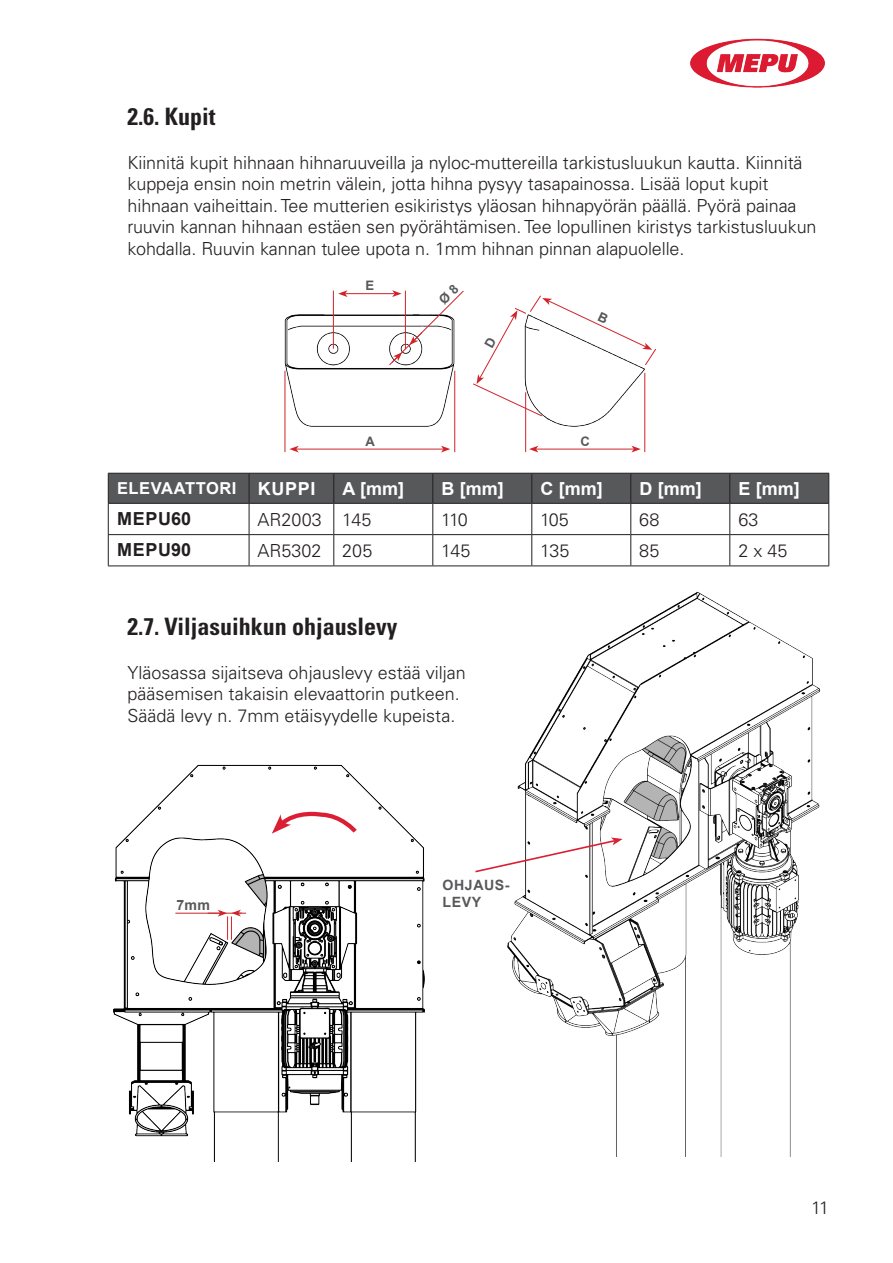
<style>
.page{position:relative;width:893px;height:1263px;background:#fff}
.page>*{position:absolute;margin:0;border:0;box-sizing:border-box;transform-origin:0 0}
.Mepun_väliotsikko{font:24px "Univers LTCYR 67 Bold Cond";color:#231f20}
.Alaotsikko{font:700 condensed 24px "Univers LT Std";color:#231f20}
.t1{font:300 18px/21.6px "Univers";letter-spacing:-.005em;color:#231f20}
.Taulukon_ylärivi{font:700 18px "Arial";color:#fff}
.Taulukon_ylärivi-2{font:700 18px "Arial";letter-spacing:.035em;color:#231f20}
.Taulukon_ylärivi-3{font:700 16.5px "Arial";letter-spacing:.035em;color:#fff}
.kuvamitat{font:700 14.1px/17px "Arial";letter-spacing:.04em;color:#57585a}
.kuvamitat-2{font:700 13.05px "Arial";color:#57585a}
</style>
<div class="page">
<img style="left:690px;top:38px;width:135px;height:50px">
<svg style="left:108px;top:473px;width:721px;height:30px;background:#555658"></svg>
<hr style="left:108px;top:503px;width:141px;height:1px;background:#231f20">
<hr style="left:108px;top:504px;width:1px;height:30px;background:#231f20">
<hr style="left:249px;top:503px;width:85px;height:1px;background:#231f20">
<hr style="left:249px;top:504px;width:1px;height:30px;background:#231f20">
<hr style="left:334px;top:503px;width:99px;height:1px;background:#231f20">
<hr style="left:333px;top:504px;width:1px;height:30px;background:#231f20">
<hr style="left:433px;top:503px;width:99px;height:1px;background:#231f20">
<hr style="left:432px;top:504px;width:1px;height:30px;background:#231f20">
<hr style="left:532px;top:503px;width:99px;height:1px;background:#231f20">
<hr style="left:531px;top:504px;width:1px;height:30px;background:#231f20">
<hr style="left:631px;top:503px;width:99px;height:1px;background:#231f20">
<hr style="left:630px;top:504px;width:1px;height:30px;background:#231f20">
<hr style="left:730px;top:503px;width:99px;height:1px;background:#231f20">
<hr style="left:729px;top:504px;width:1px;height:30px;background:#231f20">
<hr style="left:828px;top:504px;width:1px;height:30px;background:#231f20">
<hr style="left:108px;top:534px;width:141px;height:1px;background:#231f20">
<hr style="left:108px;top:535px;width:1px;height:30px;background:#231f20">
<hr style="left:249px;top:534px;width:85px;height:1px;background:#231f20">
<hr style="left:249px;top:535px;width:1px;height:30px;background:#231f20">
<hr style="left:334px;top:534px;width:99px;height:1px;background:#231f20">
<hr style="left:333px;top:535px;width:1px;height:30px;background:#231f20">
<hr style="left:433px;top:534px;width:99px;height:1px;background:#231f20">
<hr style="left:432px;top:535px;width:1px;height:30px;background:#231f20">
<hr style="left:532px;top:534px;width:99px;height:1px;background:#231f20">
<hr style="left:531px;top:535px;width:1px;height:30px;background:#231f20">
<hr style="left:631px;top:534px;width:99px;height:1px;background:#231f20">
<hr style="left:630px;top:535px;width:1px;height:30px;background:#231f20">
<hr style="left:730px;top:534px;width:99px;height:1px;background:#231f20">
<hr style="left:729px;top:535px;width:1px;height:30px;background:#231f20">
<hr style="left:828px;top:535px;width:1px;height:30px;background:#231f20">
<hr style="left:108px;top:565px;width:141px;height:1px;background:#231f20">
<hr style="left:249px;top:565px;width:85px;height:1px;background:#231f20">
<hr style="left:334px;top:565px;width:99px;height:1px;background:#231f20">
<hr style="left:433px;top:565px;width:99px;height:1px;background:#231f20">
<hr style="left:532px;top:565px;width:99px;height:1px;background:#231f20">
<hr style="left:631px;top:565px;width:99px;height:1px;background:#231f20">
<hr style="left:730px;top:565px;width:99px;height:1px;background:#231f20">
<img style="left:284px;top:310px;width:362px;height:143px">
<hr style="left:644px;top:373px;width:1px;height:79px;background:#d1232a">
<hr style="left:525px;top:392px;width:1px;height:60px;background:#d1232a">
<hr style="left:285px;top:371px;width:1px;height:81px;background:#d1232a">
<hr style="left:333px;top:291px;width:1px;height:58px;background:#d1232a">
<hr style="left:454px;top:371px;width:1px;height:81px;background:#d1232a">
<hr style="left:536px;top:449px;width:98px;height:1px;background:#d1232a">
<svg style="left:631px;top:446px;width:10px;height:6px"></svg>
<svg style="left:529px;top:446px;width:9px;height:6px"></svg>
<hr style="left:296px;top:449px;width:147px;height:1px;background:#d1232a">
<svg style="left:441px;top:446px;width:9px;height:6px"></svg>
<svg style="left:289px;top:446px;width:10px;height:6px"></svg>
<hr style="left:345px;top:293px;width:50px;height:1px;background:#d1232a">
<svg style="left:338px;top:290px;width:9px;height:7px"></svg>
<img style="left:507px;top:591px;width:313px;height:566px">
<svg style="left:475px;top:837px;width:148px;height:36px"></svg>
<img style="left:113px;top:764px;width:312px;height:397px">
<svg style="left:208px;top:910px;width:34px;height:30px"></svg>
<hr style="left:175px;top:913px;width:71px;height:1px;background:#d1232a">
<svg style="left:272px;top:810px;width:87px;height:25px"></svg>
<svg style="left:389px;top:290px;width:75px;height:76px"></svg>
<svg style="left:472px;top:295px;width:184px;height:122px"></svg>
<p class="Alaotsikko" style="left:128px;top:102px;width:89px">2.6. Kupit</p>
<p class="t1" style="left:128px;top:151px;width:690px">Kiinnitä kupit hihnaan hihnaruuveilla ja nyloc-muttereilla tarkistusluukun kautta. Kiinnitä kuppeja ensin noin metrin välein, jotta hihna pysyy tasapainossa. Lisää loput kupit hihnaan vaiheittain. Tee mutterien esikiristys yläosan hihnapyörän päällä. Pyörä painaa ruuvin kannan hihnaan estäen sen pyörähtämisen. Tee lopullinen kiristys tarkistusluukun kohdalla. Ruuvin kannan tulee upota n. 1mm hihnan pinnan alapuolelle.</p>
<p class="kuvamitat-2" style="left:365px;top:277px;width:10px">E</p>
<p class="kuvamitat-2" style="left:365px;top:432px;width:11px">A</p>
<p class="kuvamitat-2" style="left:580px;top:432px;width:11px">C</p>
<p class="Taulukon_ylärivi-3" style="left:117px;top:476px;width:121px">ELEVAATTORI</p>
<p class="Taulukon_ylärivi" style="left:258px;top:476px;width:59px">KUPPI</p>
<p class="Taulukon_ylärivi" style="left:343px;top:476px;width:63px">A [mm]</p>
<p class="Taulukon_ylärivi" style="left:442px;top:476px;width:64px">B [mm]</p>
<p class="Taulukon_ylärivi" style="left:541px;top:476px;width:64px">C [mm]</p>
<p class="Taulukon_ylärivi" style="left:640px;top:476px;width:64px">D [mm]</p>
<p class="Taulukon_ylärivi" style="left:739px;top:476px;width:63px">E [mm]</p>
<p class="Taulukon_ylärivi-2" style="left:117px;top:506px;width:76px">MEPU60</p>
<p class="t1" style="left:258px;top:509px;width:66px">AR2003</p>
<p class="t1" style="left:342px;top:509px;width:31px">145</p>
<p class="t1" style="left:441px;top:509px;width:28px">110</p>
<p class="t1" style="left:540px;top:509px;width:30px">105</p>
<p class="t1" style="left:639px;top:509px;width:22px">68</p>
<p class="t1" style="left:738px;top:509px;width:22px">63</p>
<p class="Taulukon_ylärivi-2" style="left:117px;top:537px;width:76px">MEPU90</p>
<p class="t1" style="left:258px;top:540px;width:66px">AR5302</p>
<p class="t1" style="left:342px;top:540px;width:32px">205</p>
<p class="t1" style="left:441px;top:540px;width:31px">145</p>
<p class="t1" style="left:540px;top:540px;width:31px">135</p>
<p class="t1" style="left:639px;top:540px;width:22px">85</p>
<p class="t1" style="left:738px;top:540px;width:51px">2 x 45</p>
<p class="Mepun_väliotsikko" style="left:127px;top:612px;width:272px">2.7. Viljasuihkun ohjauslevy</p>
<p class="t1" style="left:127px;top:661px;width:340px">Yläosassa sijaitseva ohjauslevy estää viljan pääsemisen takaisin elevaattorin putkeen.<br>Säädä levy n. 7mm etäisyydelle kupeista.</p>
<p class="kuvamitat" style="left:177px;top:897px;width:35px">7mm</p>
<p class="kuvamitat" style="left:442px;top:877px;width:68px">OHJAUS-<br>LEVY</p>
<p class="t1" style="left:811px;top:1196px;width:19px">11</p>
</div>
